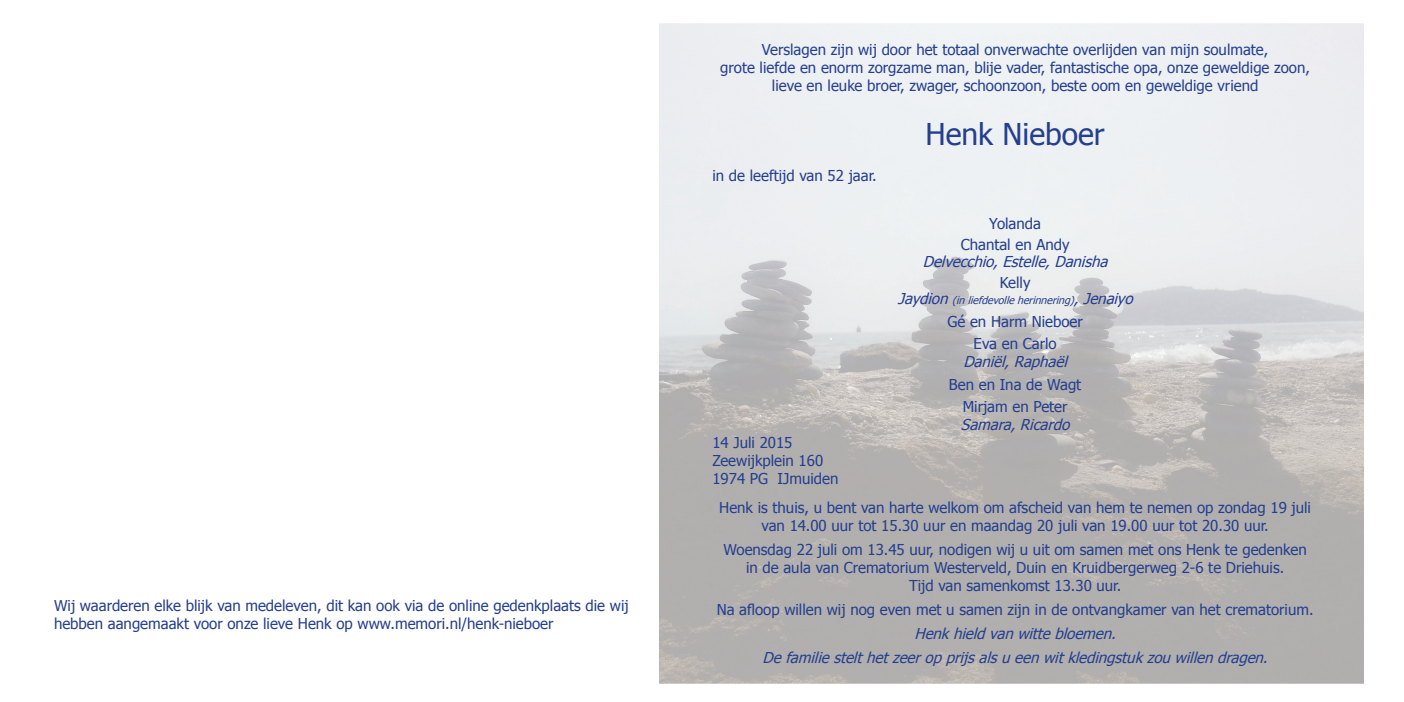
<style>
.page{position:relative;width:1404px;height:702px;background:#fff}
.page>*{position:absolute;margin:0;border:0;box-sizing:border-box;transform-origin:0 0}
.t1{font:30px "Tahoma";color:#253f8e}
.t2{font:15px/18px "Tahoma";color:#253f8e;text-align:center}
.t3{font:italic 15px/24px "Tahoma";color:#253f8e;text-align:center}
.t4{font:italic 10.5px "Tahoma";color:#253f8e}
.s1{font-size:15px}
</style>
<div class="page">
<img style="left:659px;top:24px;width:704px;height:659px">
<p class="t2" style="left:54px;top:596px;width:576px;text-align:left">Wij waarderen elke blijk van medeleven, dit kan ook via de online gedenkplaats die wij hebben aangemaakt voor onze lieve Henk op www.memori.nl/henk-nieboer</p>
<p class="t2" style="left:720px;top:40px;width:591px">Verslagen zijn wij door het totaal onverwachte overlijden van mijn soulmate,<br>grote liefde en enorm zorgzame man, blije vader, fantastische opa, onze geweldige zoon, lieve en leuke broer, zwager, schoonzoon, beste oom en geweldige vriend</p>
<h1 class="t1" style="left:925px;top:114px;width:181px">Henk Nieboer</h1>
<p class="t2" style="left:712px;top:166px;width:166px">in de leeftijd van 52 jaar.</p>
<p class="t2" style="left:960px;top:212px;width:110px;line-height:21px">Yolanda<br>Chantal en Andy</p>
<p class="t3" style="left:922px;top:248px;width:191px">Delvecchio,Estelle,Danisha</p>
<p class="t2" style="left:999px;top:272px;width:32px">Kelly</p>
<p class="t4" style="left:897px;top:293px;width:241px"><span class="s1">Jaydion</span>(inliefdevolleherinnering)<span class="s1">,Jenaiyo</span></p>
<p class="t2" style="left:947px;top:309px;width:137px;line-height:22.5px">Gé en Harm Nieboer<br>Eva en Carlo</p>
<p class="t3" style="left:963px;top:349px;width:110px">Daniël,Raphaël</p>
<p class="t2" style="left:948px;top:372px;width:134px;line-height:22.5px">Ben en Ina de Wagt<br>Mirjam en Peter</p>
<p class="t3" style="left:960px;top:412px;width:115px">Samara,Ricardo</p>
<p class="t2" style="left:712px;top:433px;width:127px;text-align:left">14 Juli 2015<br>Zeewijkplein 160<br>1974 PG IJmuiden</p>
<p class="t2" style="left:719px;top:497px;width:593px">Henk is thuis, u bent van harte welkom om afscheid van hem te nemen op zondag 19 juli van 14.00 uur tot 15.30 uur en maandag 20 juli van 19.00 uur tot 20.30 uur.</p>
<p class="t2" style="left:723px;top:539px;width:584px">Woensdag 22 juli om 13.45 uur, nodigen wij u uit om samen met ons Henk te gedenken in de aula van Crematorium Westerveld, Duin en Kruidbergerweg 2-6 te Driehuis.<br>Tijd van samenkomst 13.30 uur.</p>
<p class="t2" style="left:716px;top:599px;width:598px">Na afloop willen wij nog even met u samen zijn in de ontvangkamer van het crematorium.</p>
<p class="t3" style="left:762px;top:620px;width:511px">Henkhieldvanwittebloemen.<br>Defamiliestelthetzeeropprijsalsueenwitkledingstukzouwillendragen.</p>
</div>
